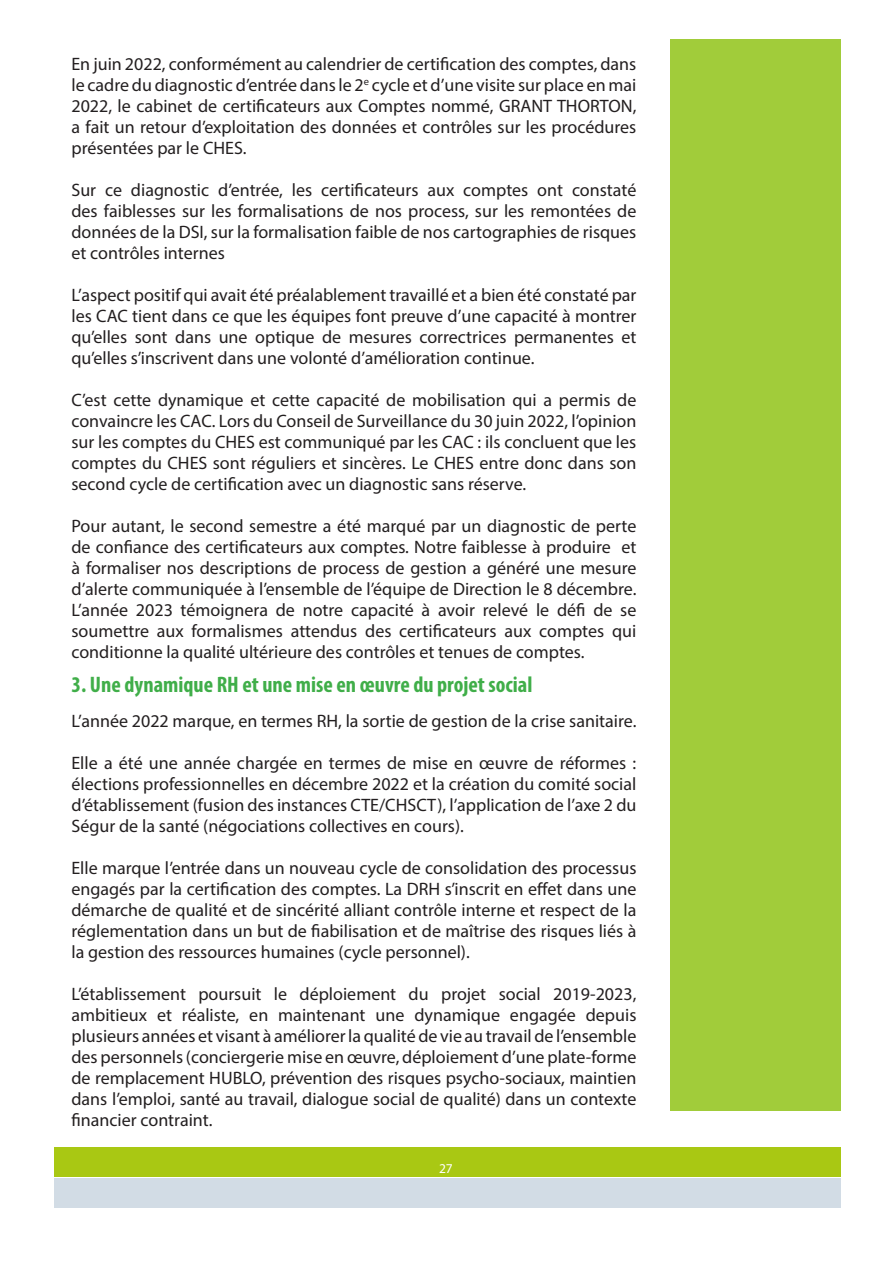
<style>
.page{position:relative;width:893px;height:1263px;background:#fff}
.page>*{position:absolute;margin:0;border:0;box-sizing:border-box;transform-origin:0 0}
.t1{font:700 condensed 22.5px "Myriad Pro";color:#40ae49}
.t2{font:18px/21px "Myriad Pro";color:#231f20;text-align:justify}
.t3{font:13.5px "Myriad Pro";color:#fff}
</style>
<div class="page">
<div style="left:54px;top:1147px;width:786px;height:30px;background:#a9c813"></div>
<div style="left:54px;top:1178px;width:786px;height:30px;background:#d2dce5"></div>
<div style="left:670px;top:39px;width:170px;height:1072px;background:#a1cc3a"></div>
<p class="t2" style="left:71px;top:53px;width:566px">En juin 2022, conformément au calendrier de certification des comptes, dans le cadre du diagnostic d’entrée dans le 2<sup>e</sup> cycle et d’une visite sur place en mai 2022, le cabinet de certificateurs aux Comptes nommé, GRANT THORTON, a fait un retour d’exploitation des données et contrôles sur les procédures présentées par le CHES.</p>
<p class="t2" style="left:71px;top:179px;width:566px">Sur ce diagnostic d’entrée, les certificateurs aux comptes ont constaté des faiblesses sur les formalisations de nos process, sur les remontées de données de la DSI, sur la formalisation faible de nos cartographies de risques et contrôles internes</p>
<p class="t2" style="left:71px;top:284px;width:567px">L’aspect positif qui avait été préalablement travaillé et a bien été constaté par les CAC tient dans ce que les équipes font preuve d’une capacité à montrer qu’elles sont dans une optique de mesures correctrices permanentes et qu’elles s’inscrivent dans une volonté d’amélioration continue.</p>
<p class="t2" style="left:71px;top:389px;width:566px">C’est cette dynamique et cette capacité de mobilisation qui a permis de convaincre les CAC. Lors du Conseil de Surveillance du 30 juin 2022, l’opinion sur les comptes du CHES est communiqué par les CAC : ils concluent que les comptes du CHES sont réguliers et sincères. Le CHES entre donc dans son second cycle de certification avec un diagnostic sans réserve.</p>
<p class="t2" style="left:71px;top:515px;width:566px">Pour autant, le second semestre a été marqué par un diagnostic de perte de confiance des certificateurs aux comptes. Notre faiblesse à produire et à formaliser nos descriptions de process de gestion a généré une mesure d’alerte communiquée à l’ensemble de l’équipe de Direction le 8 décembre.<br>L’année 2023 témoignera de notre capacité à avoir relevé le défi de se soumettre aux formalismes attendus des certificateurs aux comptes qui conditionne la qualité ultérieure des contrôles et tenues de comptes.</p>
<p class="t1" style="left:71px;top:671px;width:462px">3. Une dynamique RH et une mise en œuvre du projet social</p>
<p class="t2" style="left:71px;top:710px;width:566px">L’année 2022 marque, en termes RH, la sortie de gestion de la crise sanitaire.</p>
<p class="t2" style="left:71px;top:752px;width:566px">Elle a été une année chargée en termes de mise en œuvre de réformes : élections professionnelles en décembre 2022 et la création du comité social d’établissement (fusion des instances CTE/CHSCT), l’application de l’axe 2 du Ségur de la santé (négociations collectives en cours).</p>
<p class="t2" style="left:71px;top:857px;width:566px">Elle marque l’entrée dans un nouveau cycle de consolidation des processus engagés par la certification des comptes. La DRH s’inscrit en effet dans une démarche de qualité et de sincérité alliant contrôle interne et respect de la réglementation dans un but de fiabilisation et de maîtrise des risques liés à la gestion des ressources humaines (cycle personnel).</p>
<p class="t2" style="left:71px;top:983px;width:566px">L’établissement poursuit le déploiement du projet social 2019-2023, ambitieux et réaliste, en maintenant une dynamique engagée depuis plusieurs années et visant à améliorer la qualité de vie au travail de l’ensemble des personnels (conciergerie mise en œuvre, déploiement d’une plate-forme de remplacement HUBLO, prévention des risques psycho-sociaux, maintien dans l’emploi, santé au travail, dialogue social de qualité) dans un contexte financier contraint.</p>
<p class="t3" style="left:439px;top:1160px;width:15px">27</p>
</div>
